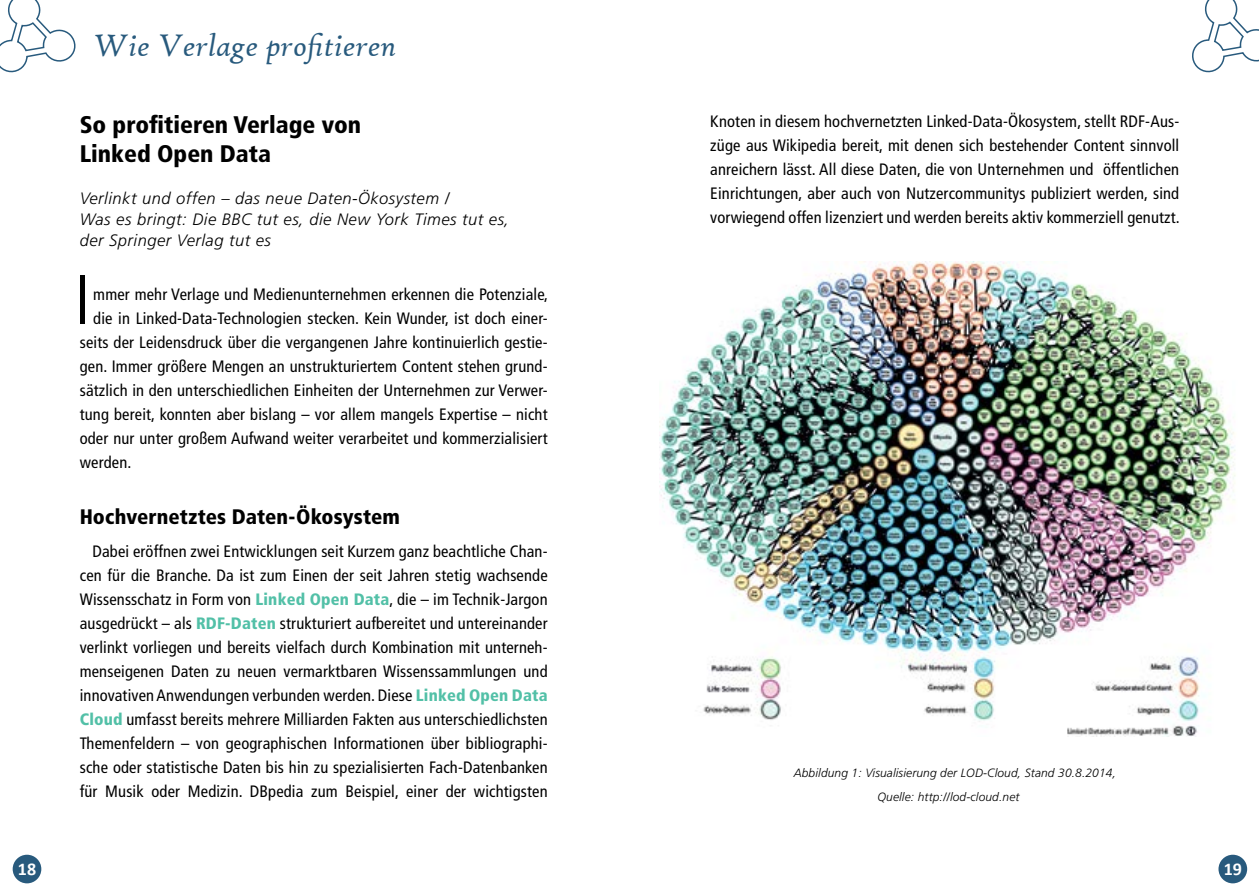
<style>
.page{position:relative;width:1259px;height:893px;background:#fff}
.page>*{position:absolute;margin:0;border:0;box-sizing:border-box;transform-origin:0 0}
.t1{font:300 69.45px "Frutiger";color:#000}
.t2{font:italic 33px "High Tower Text";color:#285a7d}
.t3{font:900 condensed 24px/28.8px "Frutiger";color:#000}
.t4{font:900 condensed 21px "Frutiger";letter-spacing:.005em;color:#000}
.t5{font:700 18px "Calibri";color:#fff}
.t6{font:condensed 16.5px/24px "Frutiger";letter-spacing:.01em;color:#000;text-align:justify}
.t7{font:italic 300 16.5px/21px "Frutiger";letter-spacing:.03em;color:#000}
.t8{font:italic 300 12px/24px "Frutiger";letter-spacing:.01em;color:#000}
.s1{font-weight:900;color:#52c0a7}
</style>
<div class="page">
<div style="left:13px;top:855px;width:28px;height:28px;background:#285a7d;border-radius:50%"></div>
<div style="left:1218px;top:855px;width:29px;height:28px;background:#285a7d;border-radius:50%"></div>
<svg style="left:0;top:0;width:76px;height:73px"></svg>
<svg style="left:1192px;top:0;width:67px;height:73px"></svg>
<img style="left:660px;top:261px;width:576px;height:476px">
<h2 class="t2" style="left:94px;top:27px;width:304px">Wie Verlage profitieren</h2>
<h3 class="t3" style="left:80px;top:110px;width:283px">So profitieren Verlage von<br>Linked Open Data</h3>
<p class="t7" style="left:80px;top:188px;width:431px">Verlinkt und offen – das neue Daten-Ökosystem /<br>Was es bringt: Die BBC tut es, die New York Times tut es, der Springer Verlag tut es</p>
<h1 class="t1" style="left:74px;top:261px;width:17px">I</h1>
<p class="t6" style="left:93px;top:282px;width:456px">mmer mehr Verlage und Medienunternehmen erkennen die Potenziale,</p>
<p class="t6" style="left:93px;top:306px;width:456px">die in Linked-Data-Technologien stecken. Kein Wunder, ist doch einer-</p>
<p class="t6" style="left:80px;top:330px;width:469px">seits der Leidensdruck über die vergangenen Jahre kontinuierlich gestie-</p>
<p class="t6" style="left:80px;top:354px;width:469px">gen. Immer größere Mengen an unstrukturiertem Content stehen grund-</p>
<p class="t6" style="left:80px;top:378px;width:469px">sätzlich in den unterschiedlichen Einheiten der Unternehmen zur Verwer-</p>
<p class="t6" style="left:80px;top:402px;width:469px">tung bereit, konnten aber bislang – vor allem mangels Expertise – nicht</p>
<p class="t6" style="left:80px;top:427px;width:469px">oder nur unter großem Aufwand weiter verarbeitet und kommerzialisiert</p>
<p class="t6" style="left:80px;top:451px;width:53px">werden.</p>
<p class="t4" style="left:80px;top:504px;width:322px">Hochvernetztes Daten-Ökosystem</p>
<p class="t6" style="left:80px;top:539px;width:469px;text-indent:13px">Dabei eröffnen zwei Entwicklungen seit Kurzem ganz beachtliche Chan&shy;cen für die Branche. Da ist zum Einen der seit Jahren stetig wachsende Wissensschatz in Form von <span class="s1">Linked Open Data</span>, die – im Technik-Jargon ausgedrückt – als <span class="s1">RDF-Daten</span> strukturiert aufbereitet und untereinander verlinkt vorliegen und bereits vielfach durch Kombination mit unterneh&shy;menseigenen Daten zu neuen vermarktbaren Wissenssammlungen und innovativen Anwendungen verbunden werden. Diese <span class="s1">Linked Open Data Cloud</span> umfasst bereits mehrere Milliarden Fakten aus unterschiedlichsten Themenfeldern – von geographischen Informationen über bibliographi&shy;sche oder statistische Daten bis hin zu spezialisierten Fach-Datenbanken für Musik oder Medizin. DBpedia zum Beispiel, einer der wichtigsten</p>
<p class="t6" style="left:710px;top:110px;width:471px">Knoten in diesem hochvernetzten Linked-Data-Ökosystem, stellt RDF-Aus&shy;züge aus Wikipedia bereit, mit denen sich bestehender Content sinnvoll anreichern lässt. All diese Daten, die von Unternehmen und öffentlichen Einrichtungen, aber auch von Nutzercommunitys publiziert werden, sind vorwiegend offen lizenziert und werden bereits aktiv kommerziell genutzt.</p>
<p class="t8" style="left:877px;top:760px;width:240px;text-indent:-84px">Abbildung 1: Visualisierung der LOD-Cloud, Stand 30.8.2014,<br>Quelle: http://lod-cloud.net</p>
<p class="t5" style="left:18px;top:857px;width:20px">18</p>
<p class="t5" style="left:1223px;top:857px;width:20px">19</p>
</div>
